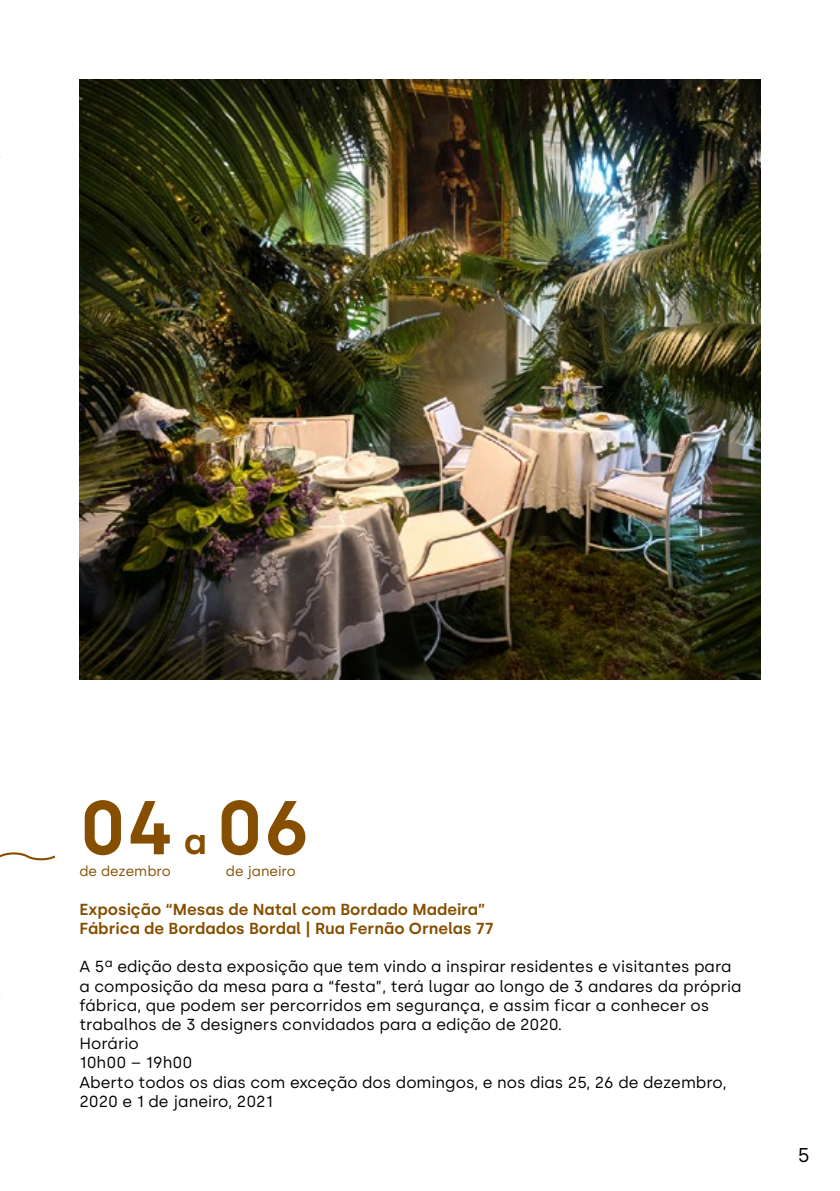
<style>
.page{position:relative;width:840px;height:1191px;background:#fff}
.page>*{position:absolute;margin:0;border:0;box-sizing:border-box;transform-origin:0 0}
.t1{font:600 76px "Silka";color:#864f00}
.t2{font:20px "Silka";color:#000}
.t3{font:16px/19.2px "Silka";color:#000}
.t4{font:600 16px/19.2px "Silka";color:#864f00}
.t5{font:14px "Silka";color:#864f00}
.s1{font-size:36px}
</style>
<div class="page">
<svg style="left:0;top:852px;width:56px;height:9px"></svg>
<img style="left:79px;top:79px;width:681px;height:600px">
<h1 class="t1" style="left:79px;top:782px;width:232px">04 <span class="s1">a</span> 06</h1>
<p class="t5" style="left:79px;top:863px;width:93px">de dezembro</p>
<p class="t5" style="left:226px;top:863px;width:71px">de janeiro</p>
<p class="t4" style="left:79px;top:899px;width:415px">Exposição “Mesas de Natal com Bordado Madeira”<br>Fábrica de Bordados Bordal | Rua Fernão Ornelas 77</p>
<p class="t3" style="left:79px;top:957px;width:663px">A 5ª edição desta exposição que tem vindo a inspirar residentes e visitantes para a composição da mesa para a “festa”, terá lugar ao longo de 3 andares da própria fábrica, que podem ser percorridos em segurança, e assim ficar a conhecer os trabalhos de 3 designers convidados para a edição de 2020.<br>Horário<br>10h00 – 19h00<br>Aberto todos os dias com exceção dos domingos, e nos dias 25, 26 de dezembro, 2020 e 1 de janeiro, 2021</p>
<p class="t2" style="left:797px;top:1143px;width:14px">5</p>
</div>
